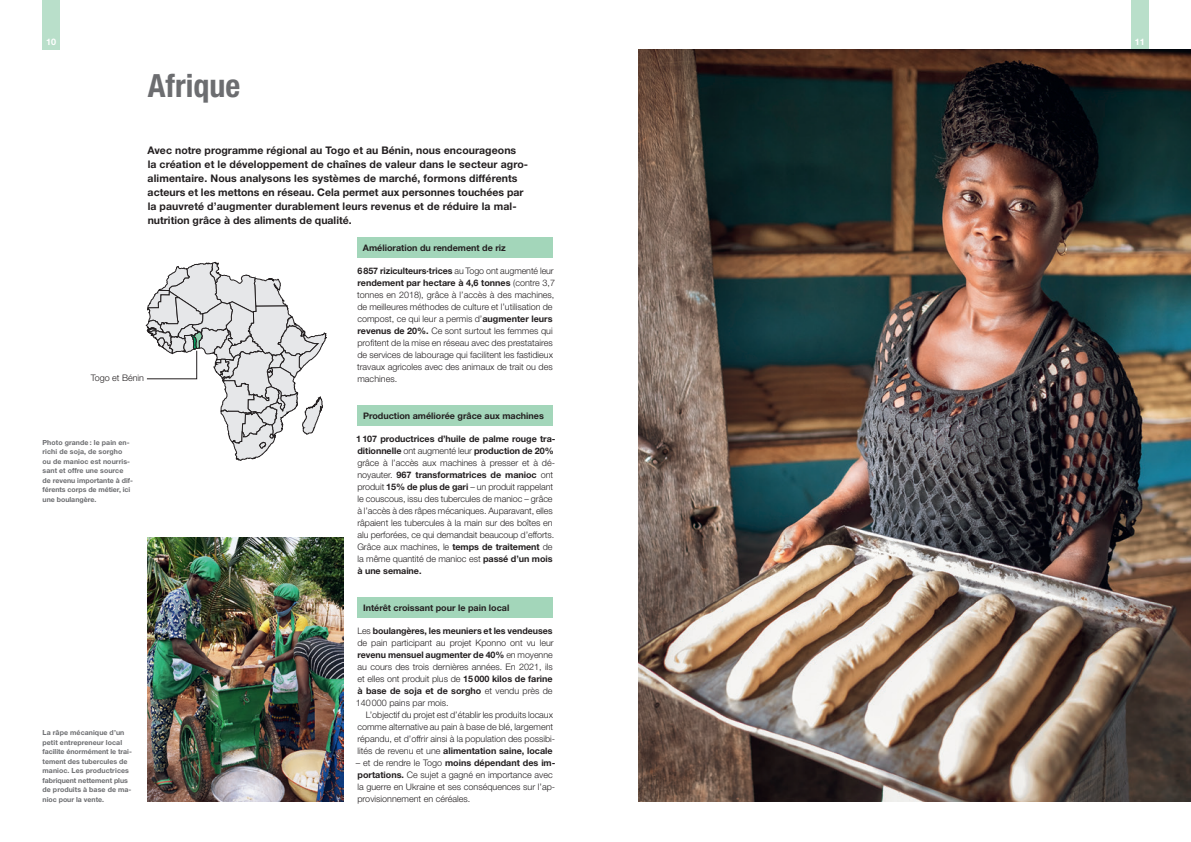
<style>
.page{position:relative;width:1191px;height:842px;background:#fff}
.page>*{position:absolute;margin:0;border:0;box-sizing:border-box;transform-origin:0 0}
.t1{font:700 condensed 32px "Helvetica Neue LT Std";color:#6c6d70}
.t2{font:700 10.5px/14px "Helvetica Neue LT Std";letter-spacing:.01em;color:#231f20}
.t3{font:300 9px/12px "Helvetica Neue LT Std";color:#231f20}
.t4{font:700 9px "Helvetica Neue LT Std";color:#231f20}
.t5{font:700 9px "Helvetica Neue LT Std";color:#fff}
.t6{font:700 7px/9.5px "Helvetica Neue LT Std";color:#6c6d70}
.s1{font-weight:700}
</style>
<div class="page">
<div style="left:43px;top:0;width:17px;height:50px;background:#b9dfca"></div>
<div style="left:1131px;top:0;width:17px;height:50px;background:#b9dfca"></div>
<img style="left:638px;top:50px;width:553px;height:752px">
<div style="left:357px;top:238px;width:196px;height:20px;background:#a3d6ba"></div>
<div style="left:357px;top:406px;width:196px;height:20px;background:#a3d6ba"></div>
<div style="left:357px;top:598px;width:196px;height:20px;background:#a3d6ba"></div>
<img style="left:147px;top:538px;width:196px;height:264px">
<svg style="left:146px;top:261px;width:180px;height:200px"></svg>
<p class="t5" style="left:46px;top:37px;width:12px">10</p>
<p class="t5" style="left:1135px;top:37px;width:12px">11</p>
<h1 class="t1" style="left:148px;top:66px;width:94px">Afrique</h1>
<p class="t2" style="left:147px;top:143px;width:381px">Avec notre programme régional au Togo et au Bénin, nous encourageons la création et le développement de chaînes de valeur dans le secteur agro&shy;alimentaire. Nous analysons les systèmes de marché, formons différents acteurs et les mettons en réseau. Cela permet aux personnes touchées par la pauvreté d’augmenter durablement leurs revenus et de réduire la mal&shy;nutrition grâce à des aliments de qualité.</p>
<p class="t4" style="left:363px;top:242px;width:144px">Amélioration du rendement de riz</p>
<p class="t3" style="left:357px;top:264px;width:199px"><span class="s1">6857 riziculteurs·trices</span> au Togo ont augmenté leur <span class="s1">rendement par hectare à 4,6 tonnes</span> (contre 3,7 tonnes en 2018), grâce à l’accès à des machines, de meilleures méthodes de culture et l’utilisation de compost, ce qui leur a permis d’<span class="s1">augmenter leurs revenus de 20%.</span> Ce sont surtout les femmes qui profitent de la mise en réseau avec des prestataires de services de labourage qui facilitent les fastidieux travaux agricoles avec des animaux de trait ou des machines.</p>
<p class="t4" style="left:363px;top:410px;width:182px">Production améliorée grâce aux machines</p>
<p class="t3" style="left:356px;top:432px;width:201px"><span class="s1">1107 productrices d’huile de palme rouge tra&shy;ditionnelle</span> ont augmenté leur <span class="s1">production de 20% </span>grâce à l’accès aux machines à presser et à dé&shy;noyauter. <span class="s1">967 transformatrices de manioc</span> ont produit <span class="s1">15% de plus de gari</span> – un produit rappelant le couscous, issu des tubercules de manioc – grâce à l’accès à des râpes mécaniques. Auparavant, elles râpaient les tubercules à la main sur des boîtes en alu perforées, ce qui demandait beaucoup d’efforts.<br>Grâce aux machines, le <span class="s1">temps de traitement</span> de la même quantité de manioc est <span class="s1">passé d’un mois à une semaine.</span></p>
<p class="t4" style="left:363px;top:602px;width:148px">Intérêt croissant pour le pain local</p>
<p class="t3" style="left:356px;top:624px;width:199px">Les <span class="s1">boulangères, les meuniers et les vendeuses </span>de pain participant au projet Kponno ont vu leur <span class="s1">revenu mensuel augmenter de 40%</span> en moyenne au cours des trois dernières années. En 2021, ils et elles ont produit plus de <span class="s1">15000 kilos de farine à base de soja et de sorgho</span> et vendu près de 140000 pains par mois.</p>
<p class="t3" style="left:357px;top:708px;width:199px;text-indent:8px">L’objectif du projet est d’établir les produits locaux comme alternative au pain à base de blé, largement répandu, et d’offrir ainsi à la population des possibi&shy;lités de revenu et une <span class="s1">alimentation saine, locale</span></p>
<p class="t3" style="left:356px;top:756px;width:201px">– et de rendre le Togo <span class="s1">moins dépendant des im&shy;portations.</span> Ce sujet a gagné en importance avec la guerre en Ukraine et ses conséquences sur l’ap&shy;provisionnement en céréales.</p>
<p class="t3" style="left:91px;top:372px;width:55px">Togo et Bénin</p>
<p class="t6" style="left:43px;top:437px;width:92px">Photo grande : le pain en&shy;richi de soja, de sorgho<br>ou de manioc est nourris&shy;sant et offre une source de revenu importante à dif&shy;férents corps de métier, ici une boulangère.</p>
<p class="t6" style="left:43px;top:728px;width:91px">La râpe mécanique d’un petit entrepreneur local facilite énormément le trai&shy;tement des tubercules de manioc. Les productrices fabriquent nettement plus de produits à base de ma&shy;nioc pour la vente.</p>
</div>
